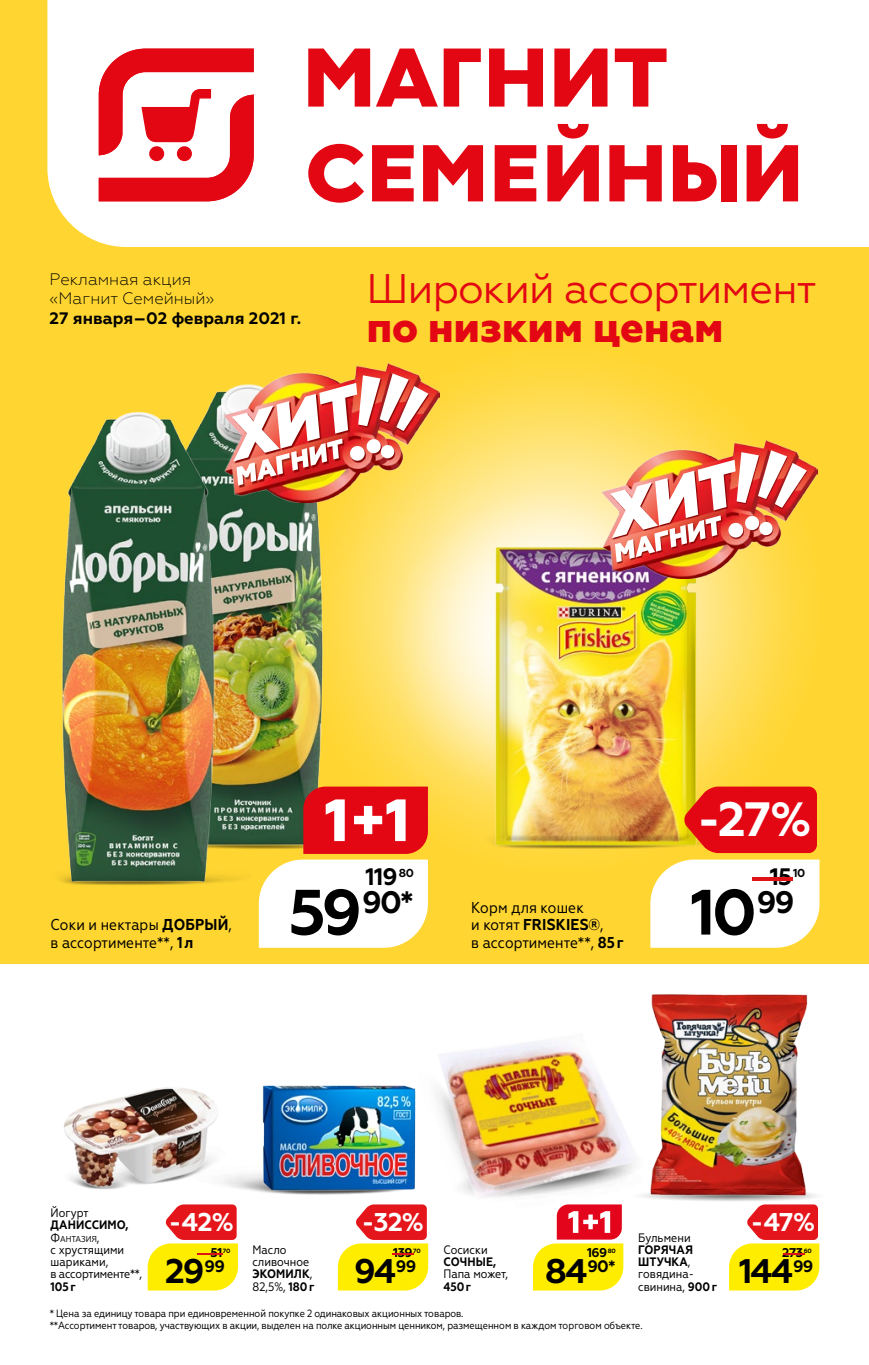
<style>
.page{position:relative;width:869px;height:1365px;background:#fff}
.page>*{position:absolute;margin:0;border:0;box-sizing:border-box;transform-origin:0 0}
.t1{font:700 63.88px "Geometria";color:#000}
.t2{font:700 48.12px "Geometria";color:#fff}
.t3{font:41.3px/39.4px "Geometria";letter-spacing:-.02em;color:#e30613}
.t4{font:700 34.12px "Geometria";letter-spacing:-.055em;color:#000}
.t5{font:700 30.97px "Geometria";color:#000}
.t6{font:700 25.72px "Geometria";color:#fff}
.t7{font:700 23.8px "Geometria";color:#000}
.t8{font:300 16.62px/19.2px "Geometria";color:#000}
.t9{font:700 16.62px "Geometria";color:#000}
.t10{font:15.75px/17.5px "Geometria Narrow";color:#000}
.t11{font:700 12.78px "Geometria";letter-spacing:-.03em;color:#000}
.t12{font:12.25px/12.2px "Geometria Narrow";color:#000}
.t13{font:700 12.25px/12.2px "Geometria Narrow";letter-spacing:.01em;color:#000}
.t14{font:700 11.55px "Geometria";color:#000}
.t15{font:10.5px "Geometria Narrow";letter-spacing:-.01em;color:#000}
.t16{font:8.58px "Geometria Narrow";color:#000}
.t17{font:700 6.12px "Geometria";color:#000}
.s1{font-weight:700}
.s2{font-weight:800}
.s3{font-size:23.8px;color:#e11217}
.s4{font-size:63.88px}
.s5{font-weight:400}
.s6{font-size:12.25px}
.s7{font-size:12.78px;color:#e11217}
.s8{font-size:34.12px}
</style>
<div class="page">
<div style="left:0;top:0;width:868px;height:963px;background:#ffd631"></div>
<img style="left:258px;top:363px;width:562px;height:583px">
<img style="left:347px;top:456px;width:385px;height:386px">
<img style="left:211px;top:391px;width:136px;height:460px">
<img style="left:436px;top:1040px;width:200px;height:158px">
<img style="left:597px;top:1185px;width:185px;height:16px">
<img style="left:640px;top:994px;width:175px;height:206px">
<img style="left:242px;top:1117px;width:221px;height:81px">
<img style="left:248px;top:1085px;width:182px;height:113px">
<img style="left:64px;top:1087px;width:156px;height:103px">
<img style="left:447px;top:833px;width:236px;height:20px">
<img style="left:485px;top:546px;width:221px;height:299px">
<img style="left:631px;top:579px;width:64px;height:266px">
<div style="left:47px;top:0;width:821px;height:247px;background:#fff"></div>
<svg style="left:443px;top:49px;width:37px;height:58px;background:#ef777f"></svg>
<svg style="left:489px;top:49px;width:53px;height:58px;background:#ec5962"></svg>
<svg style="left:614px;top:49px;width:52px;height:58px;background:#f28e94"></svg>
<svg style="left:554px;top:49px;width:53px;height:58px;background:#ea4953"></svg>
<svg style="left:308px;top:49px;width:62px;height:58px;background:#eb535c"></svg>
<svg style="left:376px;top:49px;width:61px;height:58px;background:#f07c83"></svg>
<div style="left:721px;top:145px;width:15px;height:56px;background:#e30613"></div>
<svg style="left:672px;top:145px;width:44px;height:56px;background:#ec5b64"></svg>
<svg style="left:609px;top:145px;width:52px;height:56px;background:#ec5861"></svg>
<svg style="left:372px;top:145px;width:41px;height:56px;background:#e83a44"></svg>
<svg style="left:494px;top:145px;width:42px;height:56px;background:#e93d47"></svg>
<svg style="left:423px;top:145px;width:60px;height:56px;background:#eb515a"></svg>
<svg style="left:746px;top:145px;width:51px;height:56px;background:#ea4952"></svg>
<svg style="left:547px;top:145px;width:51px;height:56px;background:#ea4852"></svg>
<svg style="left:308px;top:144px;width:56px;height:59px;background:#f07f86"></svg>
<svg style="left:756px;top:124px;width:31px;height:14px"></svg>
<svg style="left:557px;top:124px;width:31px;height:14px"></svg>
<svg style="left:99px;top:49px;width:154px;height:152px;background:#f07a81"></svg>
<div style="left:177px;top:146px;width:15px;height:15px;background:#e30613;border-radius:50%"></div>
<div style="left:149px;top:146px;width:15px;height:15px;background:#e30613;border-radius:50%"></div>
<img style="left:601px;top:441px;width:216px;height:138px">
<img style="left:609px;top:450px;width:197px;height:112px">
<svg style="left:683px;top:786px;width:133px;height:67px;background:#e31b14"></svg>
<svg style="left:650px;top:859px;width:169px;height:88px;background:#fffcf2"></svg>
<svg style="left:148px;top:1204px;width:90px;height:86px"></svg>
<svg style="left:338px;top:1204px;width:90px;height:86px"></svg>
<svg style="left:729px;top:1204px;width:90px;height:86px"></svg>
<svg style="left:533px;top:1204px;width:90px;height:86px"></svg>
<div style="left:259px;top:859px;width:168px;height:88px;background:#fff"></div>
<svg style="left:303px;top:786px;width:125px;height:67px;background:#e5363d"></svg>
<img style="left:223px;top:364px;width:216px;height:138px">
<img style="left:231px;top:373px;width:197px;height:112px">
<img style="left:59px;top:403px;width:181px;height:482px">
<p class="t8" style="left:50px;top:269px;width:253px">Рекламная акция<br>«Магнит Семейный»<br><span class="s1">27 января–02 февраля 2021 г.</span></p>
<p class="t3" style="left:366px;top:269px;width:451px">Широкий ассортимент <span class="s2">по низким ценам</span></p>
<p class="t7" style="left:365px;top:862px;width:50px">119<sup>80</sup></p>
<p class="t2" style="left:697px;top:790px;width:116px">-27%</p>
<p class="t7" style="left:769px;top:862px;width:24px">15</p>
<p class="t14" style="left:739px;top:866px;width:67px"><span class="s3">-</span>10</p>
<p class="t10" style="left:50px;top:916px;width:183px">Соки и нектары <span class="s1">ДОБРЫЙ</span>, в ассортименте**, <span class="s1">1л</span></p>
<p class="t5" style="left:288px;top:883px;width:127px"><span class="s4">59</span>90*</p>
<p class="t10" style="left:471px;top:898px;width:154px">Корм для кошек<br>и котят <span class="s1">FRISKIES®</span>,<br>в ассортименте**, <span class="s1">85г</span></p>
<p class="t1" style="left:690px;top:874px;width:106px">10<sup>99</sup></p>
<p class="t13" style="left:50px;top:1206px;width:79px"><span class="s5">Йогурт<br></span>ДАНИССИМО,</p>
<p class="t16" style="left:50px;top:1233px;width:51px"><span class="s6">Ф</span>антазия<span class="s6">,</span></p>
<p class="t12" style="left:50px;top:1243px;width:93px">с хрустящими шариками,<br>в ассортименте**,<br><span class="s1">105г</span></p>
<p class="t6" style="left:169px;top:1206px;width:66px">-42%</p>
<p class="t4" style="left:165px;top:1251px;width:61px">29<sup>99</sup></p>
<p class="t11" style="left:210px;top:1244px;width:14px">51</p>
<p class="t17" style="left:189px;top:1246px;width:43px"><span class="s7">-</span>70</p>
<p class="t12" style="left:252px;top:1243px;width:63px">Масло сливочное<br><span class="s1">ЭКОМИЛК</span>,<br>82,5%, <span class="s1">180г</span></p>
<p class="t6" style="left:361px;top:1206px;width:64px">-32%</p>
<p class="t4" style="left:354px;top:1251px;width:64px">94<sup>99</sup></p>
<p class="t11" style="left:393px;top:1244px;width:21px">139</p>
<p class="t17" style="left:385px;top:1246px;width:37px"><span class="s7">-</span>70</p>
<p class="t12" style="left:443px;top:1243px;width:66px">Сосиски<br><span class="s1">СОЧНЫЕ,<br></span>Папа может,<br><span class="s1">450г</span></p>
<p class="t11" style="left:586px;top:1244px;width:30px">169<sup>80</sup></p>
<p class="t9" style="left:545px;top:1255px;width:72px"><span class="s8">84</span>90*</p>
<p class="t12" style="left:637px;top:1230px;width:80px">Бульмени<br><span class="s1">ГОРЯЧАЯ<br>ШТУЧКА</span>, говядина&shy;свинина, <span class="s1">900г</span></p>
<p class="t6" style="left:750px;top:1206px;width:66px">-47%</p>
<p class="t4" style="left:738px;top:1251px;width:76px">144<sup>99</sup></p>
<p class="t11" style="left:781px;top:1244px;width:23px">273</p>
<p class="t17" style="left:776px;top:1246px;width:37px"><span class="s7">-</span>60</p>
<p class="t15" style="left:50px;top:1307px;width:415px">* Цена за единицу товара при единовременной покупке 2 одинаковых акционных товаров.</p>
<p class="t15" style="left:50px;top:1318px;width:594px">**Ассортимент товаров, участвующих в акции, выделен на полке акционным ценником, размещенном в каждом торговом объекте.</p>
</div>
